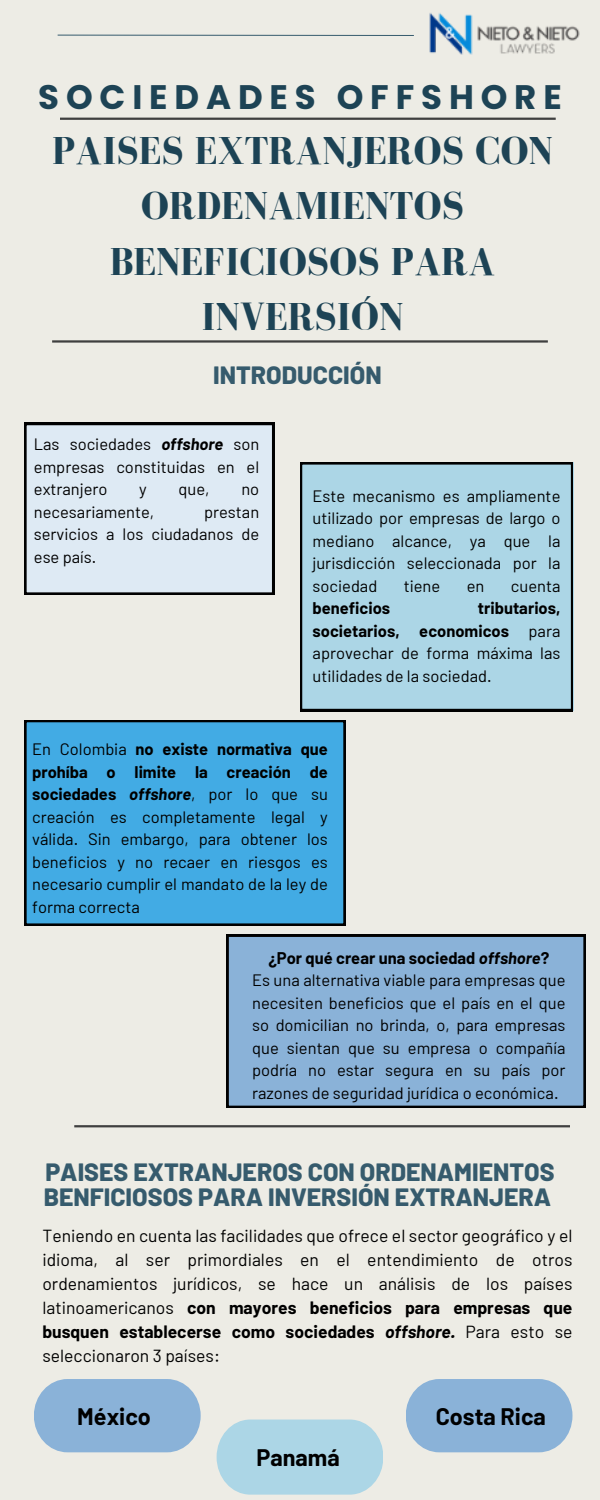
<style>
.page{position:relative;width:600px;height:1500px;background:#edece5}
.page>*{position:absolute;margin:0;border:0;box-sizing:border-box;transform-origin:0 0}
.t1{font:700 40px/55.5px "Bodoni FLF";color:#1d4355;text-align:center}
.t2{font:700 34px "Poppins";letter-spacing:.2em;color:#1d4355}
.t3{font:800 25px/24.8px "Barlow";color:#365b6d}
.t4{font:700 23.4px "Barlow";color:#000}
.t5{font:17.5px/24px "Barlow";color:#000;text-align:justify}
.t6{font:16.5px/22.5px "Barlow";color:#000;text-align:justify}
.t7{font:700 16.5px "Barlow";color:#000}
.s1{font-weight:700;font-style:italic}
.s2{font-weight:700}
.s3{font-style:italic}
</style>
<div class="page">
<hr style="left:52px;top:340px;width:496px;height:3px;background:#3f3f3f">
<img style="left:429px;top:13px;width:151px;height:42px">
<hr style="left:74px;top:1125px;width:496px;height:2px;background:#3f3f3f">
<svg style="left:57px;top:34px;width:357px;height:2px"></svg>
<hr style="left:60px;top:118px;width:496px;height:2px;background:#3f3f3f">
<svg style="left:24px;top:423px;width:250px;height:172px"></svg>
<div style="left:300px;top:462px;width:273px;height:249px;background:#acd6e6"></div>
<div style="left:24px;top:720px;width:321px;height:206px;background:#42abe4"></div>
<div style="left:227px;top:935px;width:359px;height:173px;background:#8ab2d8"></div>
<div style="left:34px;top:1379px;width:167px;height:73px;background:#8ab2d8;border-radius:35px"></div>
<svg style="left:217px;top:1420px;width:166px;height:75px;background:#b1d7e5"></svg>
<div style="left:406px;top:1379px;width:166px;height:73px;background:#8ab2d8;border-radius:35px"></div>
<p class="t2" style="left:38px;top:73px;width:525px">SOCIEDADES OFFSHORE</p>
<p class="t1" style="left:52px;top:122px;width:502px">PAISES EXTRANJEROS CON<br>ORDENAMIENTOS<br>BENEFICIOSOS PARA<br>INVERSIÓN</p>
<p class="t3" style="left:213px;top:362px;width:170px">INTRODUCCIÓN</p>
<p class="t6" style="left:34px;top:432px;width:227px">Las sociedades <span class="s1">offshore</span> son empresas constituidas en el extranjero</p>
<p class="t6" style="left:139px;top:477px;width:9px">y</p>
<p class="t6" style="left:179px;top:477px;width:33px">que,</p>
<p class="t6" style="left:241px;top:477px;width:19px">no</p>
<p class="t6" style="left:34px;top:500px;width:122px">necesariamente,</p>
<p class="t6" style="left:34px;top:500px;width:227px;text-indent:170px">prestan servicios a los ciudadanos de ese país.</p>
<p class="t6" style="left:313px;top:484px;width:249px">Este mecanismo es ampliamente utilizado por empresas de largo o mediano alcance, ya que la jurisdicción seleccionada por la sociedad</p>
<p class="t6" style="left:404px;top:574px;width:38px">tiene</p>
<p class="t6" style="left:467px;top:574px;width:19px">en</p>
<p class="t6" style="left:511px;top:574px;width:51px">cuenta</p>
<p class="t6" style="left:313px;top:596px;width:249px;text-indent:165px"><span class="s2">tributarios, societarios, economicos</span> para aprovechar de forma máxima las utilidades de la sociedad.</p>
<p class="t7" style="left:313px;top:598px;width:79px">beneficios</p>
<p class="t6" style="left:32px;top:737px;width:297px">En Colombia <span class="s2">no existe normativa que prohíba o limite la creación de sociedades</span> <span class="s1">offshore</span>, por lo que su creación es completamente legal y válida. Sin embargo, para obtener los beneficios y no recaer en riesgos es necesario cumplir el mandato de la ley de forma correcta</p>
<p class="t7" style="left:268px;top:947px;width:282px">¿Por qué crear una sociedad <span class="s3">offshore</span>?</p>
<p class="t6" style="left:252px;top:968px;width:315px">Es una alternativa viable para empresas que necesiten beneficios que el país en el que so domicilian no brinda, o, para empresas que sientan que su empresa o compañía podría no estar segura en su país por razones de seguridad jurídica o económica.</p>
<p class="t3" style="left:44px;top:1159px;width:512px">PAISES EXTRANJEROS CON ORDENAMIENTOS<br>BENFICIOSOS PARA INVERSIÓN EXTRANJERA</p>
<p class="t5" style="left:42px;top:1223px;width:532px">Teniendo en cuenta las facilidades que ofrece el sector geográfico y el idioma, al ser primordiales en el entendimiento de otros ordenamientos jurídicos, se hace un análisis de los países latinoamericanos <span class="s2">con mayores beneficios para empresas que busquen establecerse como sociedades</span> <span class="s1">offshore.</span> Para esto se seleccionaron 3 países:</p>
<p class="t4" style="left:77px;top:1401px;width:75px">México</p>
<p class="t4" style="left:257px;top:1443px;width:85px">Panamá</p>
<p class="t4" style="left:436px;top:1402px;width:112px">Costa Rica</p>
</div>
